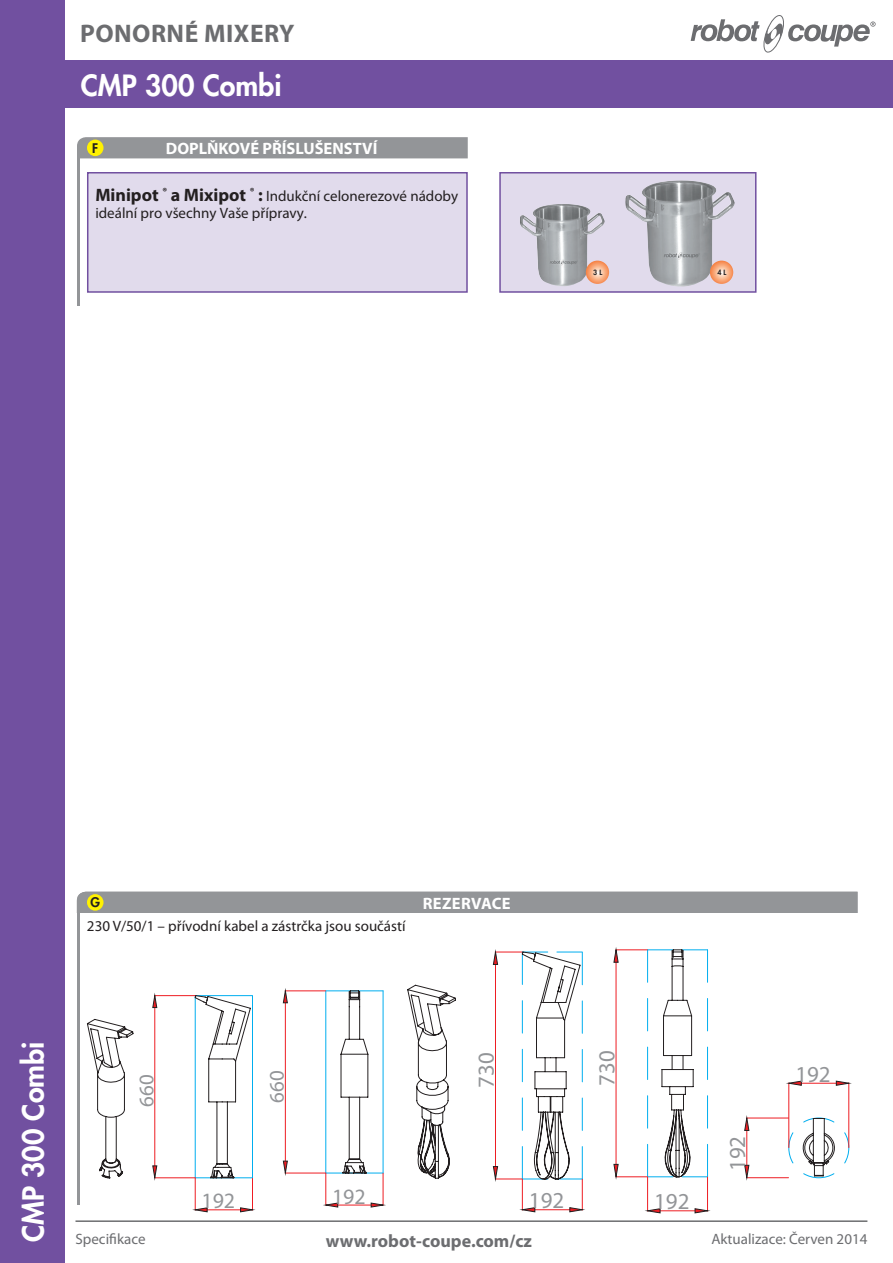
<style>
.page{position:relative;width:893px;height:1263px;background:#fff}
.page>*{position:absolute;margin:0;border:0;box-sizing:border-box;transform-origin:0 0}
.t1{font:800 28.5px "Futura";color:#fff}
.t2{font:700 25.5px "Myriad Pro";letter-spacing:.02em;color:#6c6d70}
.t3{font:22.95px "Myriad Pro";color:#939598}
.t4{font:22.8px "Myriad Pro";color:#939598}
.t5{font:21.9px "Myriad Pro";color:#939598}
.t6{font:20.85px "Myriad Pro";color:#939598}
.t7{font:700 18px "Myriad Pro";color:#6c6d70}
.t8{font:700 16.5px "Myriad Pro";color:#fff}
.t9{font:15px/17.2px "Myriad Pro";color:#231f20}
.t10{font:15px "Myriad Pro";color:#6c6d70}
.t11{font:800 12.9px "Futura";color:#231f20}
.t12{font:800 7.05px "Futura";color:#231f20}
.s1{font-weight:700;font-size:18px}
</style>
<div class="page">
<div style="left:0;top:60px;width:893px;height:47px;background:#7150a0"></div>
<svg style="left:691px;top:15px;width:185px;height:37px"></svg>
<div style="left:0;top:0;width:65px;height:1263px;background:#7150a0"></div>
<hr style="left:77px;top:150px;width:2px;height:155px;background:#939598">
<div style="left:77px;top:137px;width:391px;height:21px;background:#939598"></div>
<div style="left:87px;top:140px;width:17px;height:16px;background:#fff101;border-radius:50%"></div>
<hr style="left:77px;top:904px;width:2px;height:301px;background:#939598">
<div style="left:77px;top:892px;width:781px;height:21px;background:#939598"></div>
<div style="left:87px;top:894px;width:17px;height:17px;background:#fff101;border-radius:50%"></div>
<div style="left:87px;top:172px;width:381px;height:121px;background:#e1dbec;border:2px solid #7150a0"></div>
<div style="left:499px;top:172px;width:258px;height:121px;background:#e1dbec;border:2px solid #7150a0"></div>
<img style="left:520px;top:204px;width:85px;height:82px">
<img style="left:625px;top:180px;width:110px;height:107px">
<svg style="left:586px;top:261px;width:23px;height:23px"></svg>
<svg style="left:710px;top:261px;width:23px;height:23px"></svg>
<hr style="left:76px;top:1220px;width:791px;height:2px;background:#6c6d70">
<svg style="left:283px;top:990px;width:101px;height:217px"></svg>
<svg style="left:153px;top:995px;width:100px;height:217px"></svg>
<svg style="left:87px;top:1019px;width:46px;height:159px"></svg>
<svg style="left:407px;top:985px;width:49px;height:193px"></svg>
<svg style="left:614px;top:949px;width:94px;height:264px"></svg>
<svg style="left:493px;top:951px;width:90px;height:261px"></svg>
<svg style="left:745px;top:1081px;width:105px;height:98px"></svg>
<h2 class="t2" style="left:80px;top:17px;width:216px">PONORNÉ MIXERY</h2>
<h1 class="t1" style="left:81px;top:66px;width:202px">CMP 300 Combi</h1>
<p class="t11" style="left:92px;top:139px;width:8px">F</p>
<p class="t8" style="left:166px;top:138px;width:213px">DOPLŇKOVÉ PŘÍSLUŠENSTVÍ</p>
<p class="t9" style="left:95px;top:187px;width:364px"><span class="s1">Minipot</span> <sup>®</sup> <span class="s1">a Mixipot</span> <sup>®</sup> <span class="s1">:</span> Indukční celonerezové nádoby ideální pro všechny Vaše přípravy.</p>
<p class="t12" style="left:593px;top:268px;width:10px">3 L</p>
<p class="t12" style="left:717px;top:268px;width:10px">4 L</p>
<p class="t11" style="left:90px;top:894px;width:11px">GF</p>
<p class="t8" style="left:423px;top:892px;width:88px">Rezervace</p>
<p class="t9" style="left:87px;top:917px;width:320px">230 V/50/1 – přívodní kabel a zástrčka jsou součástí</p>
<h1 class="t1" style="left:14px;top:1242px;width:202px;rotate:-90deg">CMP 300 Combi</h1>
<h3 class="t6" style="left:134px;top:1107px;width:34px;rotate:-90deg">660</h3>
<h3 class="t6" style="left:264px;top:1102px;width:34px;rotate:-90deg">660</h3>
<h3 class="t5" style="left:201px;top:1187px;width:35px">192</h3>
<h3 class="t5" style="left:332px;top:1183px;width:35px">192</h3>
<h3 class="t3" style="left:472px;top:1088px;width:37px;rotate:-90deg">730</h3>
<h3 class="t3" style="left:593px;top:1085px;width:37px;rotate:-90deg">730</h3>
<h3 class="t4" style="left:529px;top:1186px;width:37px">192</h3>
<h3 class="t4" style="left:654px;top:1187px;width:37px">192</h3>
<h3 class="t3" style="left:723px;top:1171px;width:37px;rotate:-90deg">192</h3>
<h3 class="t4" style="left:795px;top:1060px;width:37px">192</h3>
<p class="t10" style="left:76px;top:1230px;width:72px">Specifikace</p>
<p class="t7" style="left:326px;top:1229px;width:208px">www.robot-coupe.com/cz</p>
<p class="t10" style="left:711px;top:1230px;width:157px">Aktualizace: Červen 2014</p>
</div>
